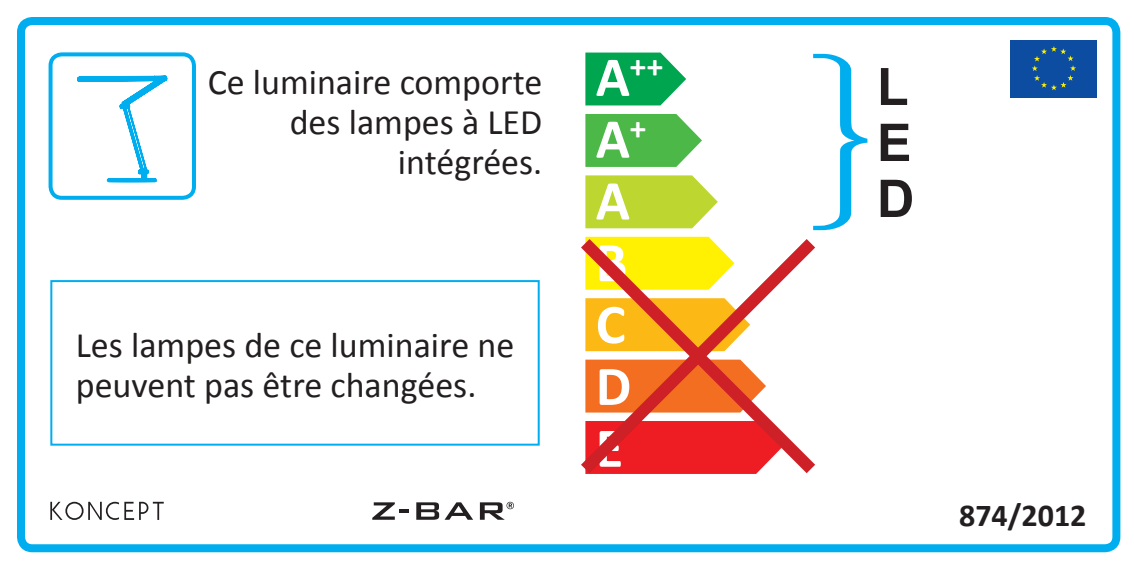
<style>
.page{position:relative;width:1134px;height:567px;background:#fff}
.page>*{position:absolute;margin:0;border:0;box-sizing:border-box;transform-origin:0 0}
.t1{font:700 56.4px/62px "Calibri";color:#fff}
.t2{font:700 52px/56px "Arial";color:#231f20;text-align:justify}
.t3{font:36px/40px "Calibri";color:#231f20;text-align:right}
.t4{font:700 32.8px "Calibri";color:#fff}
.t5{font:700 32px "Calibri";color:#231f20}
.s1{font-size:56.4px}
</style>
<div class="page">
<div style="left:17px;top:17px;width:1103px;height:535px;border:8px solid #00aeef;border-radius:11px"></div>
<div style="left:1010px;top:40px;width:87px;height:58px;background:#0d4da1"></div>
<svg style="left:1032px;top:46px;width:44px;height:44px"></svg>
<div style="left:49px;top:52px;width:147px;height:148px;border:4px solid #00aeef;border-radius:11px"></div>
<div style="left:50px;top:280px;width:490px;height:166px;border:2px solid #00aeef"></div>
<svg style="left:585px;top:175px;width:133px;height:51px;background:#c4da45"></svg>
<svg style="left:585px;top:114px;width:117px;height:53px;background:#60c05c"></svg>
<svg style="left:585px;top:53px;width:101px;height:52px;background:#20b065"></svg>
<svg style="left:813px;top:54px;width:54px;height:176px"></svg>
<svg style="left:581px;top:226px;width:247px;height:248px"></svg>
<svg style="left:50px;top:502px;width:114px;height:18px"></svg>
<svg style="left:372px;top:502px;width:37px;height:18px"></svg>
<svg style="left:416px;top:502px;width:23px;height:18px"></svg>
<svg style="left:445px;top:502px;width:28px;height:18px"></svg>
<svg style="left:480px;top:502px;width:34px;height:18px"></svg>
<svg style="left:77px;top:75px;width:91px;height:108px"></svg>
<p class="t3" style="left:208px;top:62px;width:336px">Ce luminaire comporte des lampes à LED intégrées.</p>
<p class="t3" style="left:76px;top:325px;width:440px;text-align:left">Les lampes de ce luminaire ne peuvent pas être changées.</p>
<p class="t4" style="left:596px;top:45px;width:69px"><span class="s1">A</span>++</p>
<h1 class="t1" style="left:596px;top:108px;width:52px">A<sup>+<br></sup>A<br>B<br>C<br>D<br>E</h1>
<h2 class="t2" style="left:877px;top:60px;width:39px">L E D</h2>
<p class="t5" style="left:959px;top:495px;width:129px">874/2012</p>
</div>
